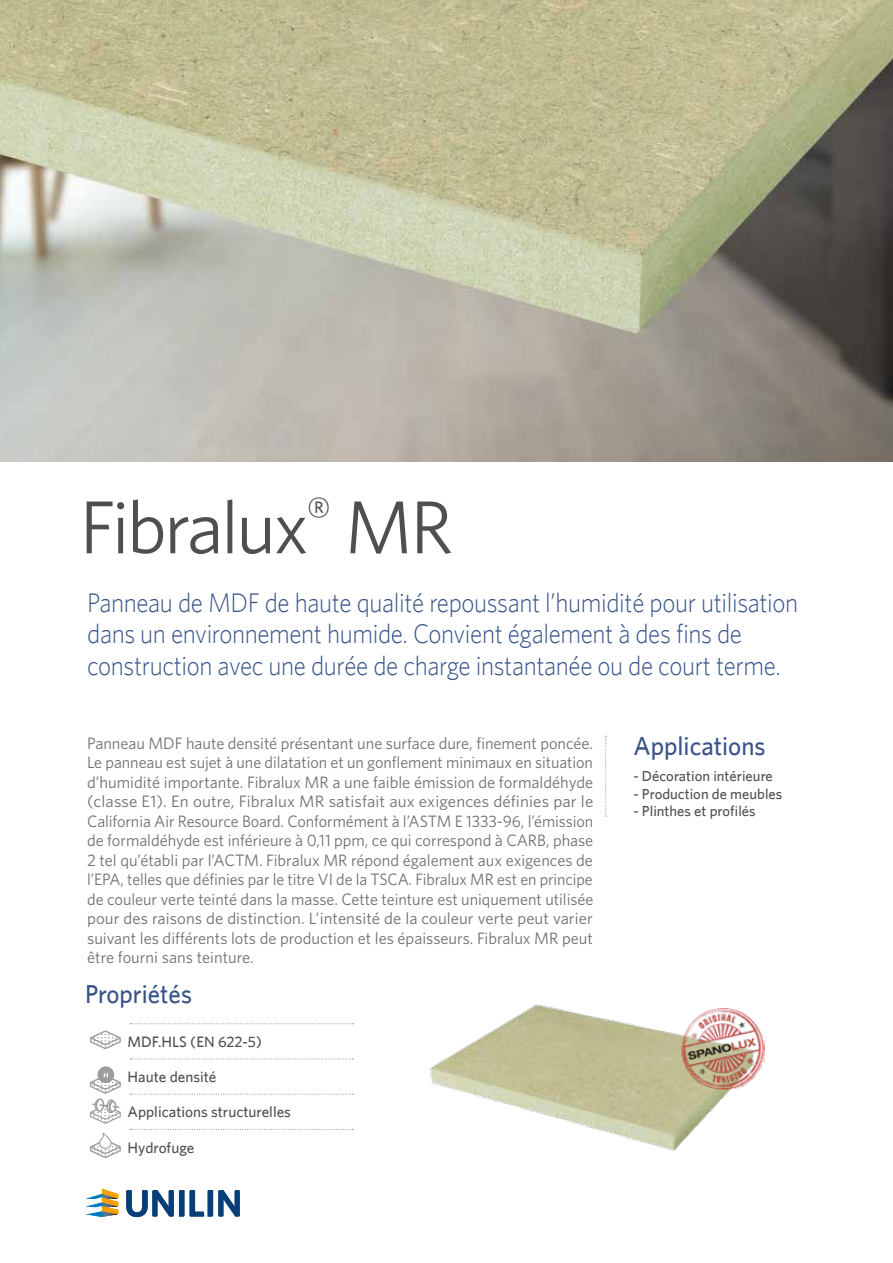
<style>
.page{position:relative;width:893px;height:1263px;background:#fff}
.page>*{position:absolute;margin:0;border:0;box-sizing:border-box;transform-origin:0 0}
.t1{font:75px "Whitney";letter-spacing:-.03em;color:#504f4f}
.t2{font:300 27px/31.5px "Whitney";letter-spacing:-.015em;color:#39548a;scale:.93 1}
.t3{font:500 26.25px "Whitney";color:#39548a;scale:.95 1}
.t4{font:500 26.1px "Whitney";color:#39548a;scale:.95 1}
.t5{font:16.5px/19.5px "Whitney";color:#706f6f;text-align:justify}
.t6{font:500 15.15px "Whitney";color:#525251}
.t7{font:500 14.55px "Whitney";color:#525251}
</style>
<div class="page">
<svg style="left:605px;top:736px;width:2px;height:80px"></svg>
<svg style="left:126px;top:1190px;width:58px;height:27px"></svg>
<svg style="left:190px;top:1190px;width:50px;height:26px"></svg>
<svg style="left:86px;top:1188px;width:32px;height:29px"></svg>
<img style="left:429px;top:1004px;width:303px;height:147px">
<img style="left:0;top:0;width:893px;height:461px">
<img style="left:681px;top:1009px;width:83px;height:81px">
<svg style="left:130px;top:1023px;width:223px;height:1px"></svg>
<svg style="left:130px;top:1058px;width:223px;height:1px"></svg>
<svg style="left:130px;top:1093px;width:223px;height:2px"></svg>
<svg style="left:130px;top:1129px;width:223px;height:1px"></svg>
<div style="left:106px;top:1099px;width:9px;height:14px;border:1px solid #9e9d9d;border-radius:50%"></div>
<div style="left:94px;top:1099px;width:8px;height:11px;border:1px solid #9e9d9d;border-radius:50%"></div>
<div style="left:95px;top:1098px;width:9px;height:14px;border:1px solid #9e9d9d;border-radius:50%"></div>
<svg style="left:90px;top:1100px;width:31px;height:24px"></svg>
<svg style="left:90px;top:1132px;width:31px;height:26px"></svg>
<div style="left:97px;top:1066px;width:17px;height:17px;background:#9d9d9c;border-radius:50%"></div>
<svg style="left:90px;top:1073px;width:31px;height:21px"></svg>
<svg style="left:90px;top:1030px;width:31px;height:19px"></svg>
<h1 class="t1" style="left:80px;top:477px;width:375px">Fibralux<sup>®</sup> MR</h1>
<h2 class="t2" style="left:87px;top:586px;width:766px">Panneau de MDF de haute qualité repoussant l’humidité pour utilisation dans un environnement humide. Convient également à des fins de construction avec une durée de charge instantanée ou de court terme.</h2>
<p class="t5" style="left:87px;top:733px;width:508px">Panneau MDF haute densité présentant une surface dure, finement poncée.<br>Le panneau est sujet à une dilatation et un gonflement minimaux en situation d’humidité importante. Fibralux MR a une faible émission de formaldéhyde (classe E1). En outre, Fibralux MR satisfait aux exigences définies par le California Air Resource Board. Conformément à l’ASTM E 1333-96, l’émission de formaldéhyde est inférieure à 0,11 ppm, ce qui correspond à CARB, phase 2 tel qu’établi par l’ACTM. Fibralux MR répond également aux exigences de l’EPA, telles que définies par le titre VI de la TSCA. Fibralux MR est en principe de couleur verte teinté dans la masse. Cette teinture est uniquement utilisée pour des raisons de distinction. L’intensité de la couleur verte peut varier suivant les différents lots de production et les épaisseurs. Fibralux MR peut être fourni sans teinture.</p>
<h3 class="t3" style="left:634px;top:730px;width:140px">Applications</h3>
<p class="t7" style="left:634px;top:767px;width:141px">- Décoration intérieure</p>
<p class="t7" style="left:634px;top:785px;width:150px">- Production de meubles</p>
<p class="t7" style="left:634px;top:803px;width:124px">- Plinthes et profilés</p>
<h3 class="t4" style="left:85px;top:978px;width:114px">Propriétés</h3>
<p class="t6" style="left:128px;top:1032px;width:136px">MDF.HLS (EN 622-5)</p>
<p class="t6" style="left:128px;top:1068px;width:90px">Haute densité</p>
<p class="t6" style="left:128px;top:1103px;width:165px">Applications structurelles</p>
<p class="t6" style="left:128px;top:1138px;width:68px">Hydrofuge</p>
</div>
